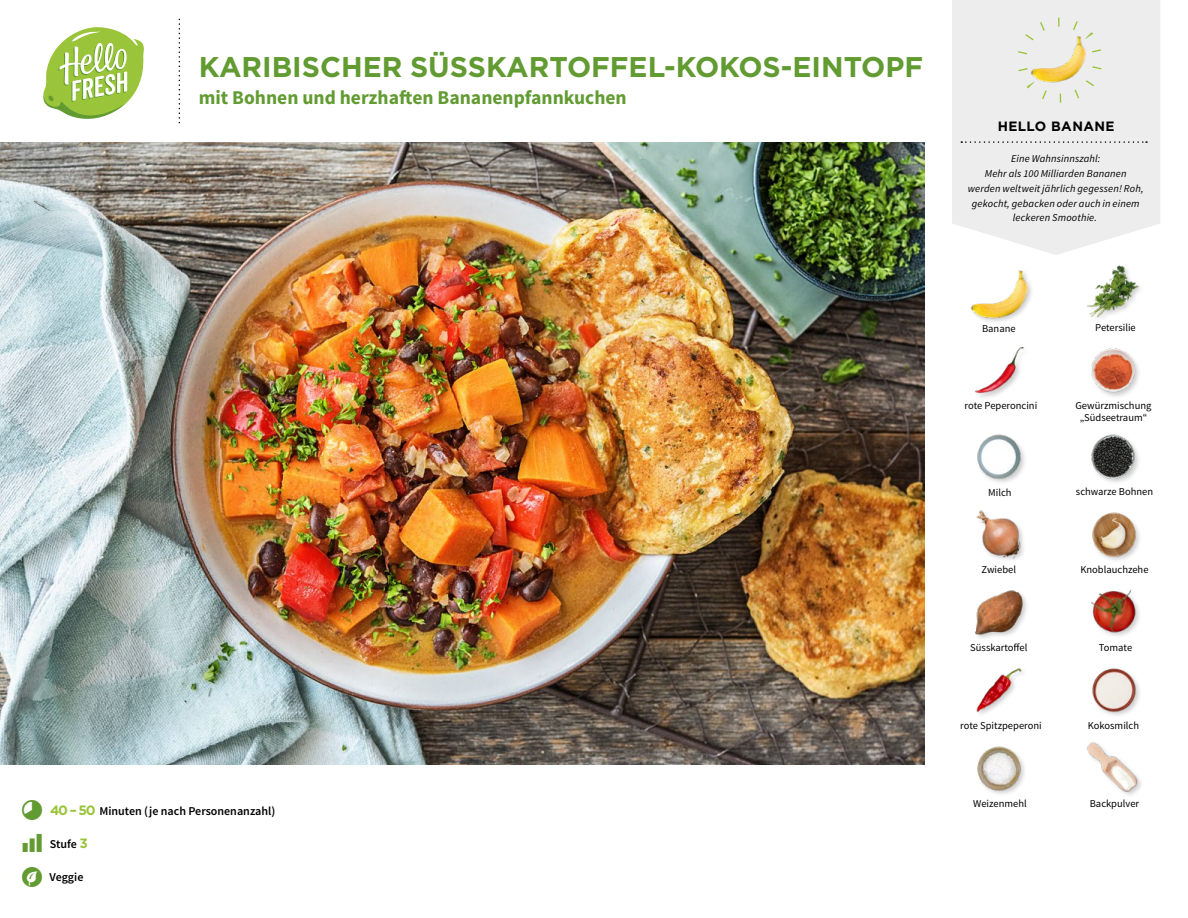
<style>
.page{position:relative;width:1188px;height:918px;background:#fff}
.page>*{position:absolute;margin:0;border:0;box-sizing:border-box;transform-origin:0 0}
.t1{font:700 28.5px "Gotham";color:#619b31}
.t2{font:700 19.5px "Source Sans Pro";color:#619b31}
.t3{font:700 13.5px "Gotham";letter-spacing:.03em;color:#000}
.t4{font:600 12px "Source Sans Pro";color:#000}
.t5{font:10.5px/12px "Source Sans Pro";color:#000;text-align:center}
.t6{font:italic 10.5px/14.7px "Source Sans Pro";letter-spacing:.015em;color:#000;text-align:center}
.s1{font-family:"Gotham";font-weight:700;font-size:13.5px;color:#9ac43a}
</style>
<div class="page">
<img style="left:976px;top:510px;width:48px;height:50px">
<img style="left:1092px;top:512px;width:48px;height:49px">
<img style="left:1091px;top:434px;width:48px;height:49px">
<img style="left:1087px;top:742px;width:54px;height:53px">
<img style="left:976px;top:668px;width:47px;height:46px">
<img style="left:1091px;top:589px;width:48px;height:47px">
<img style="left:974px;top:590px;width:53px;height:48px">
<img style="left:1092px;top:668px;width:48px;height:48px">
<svg style="left:43px;top:27px;width:101px;height:92px"></svg>
<div style="left:952px;top:0;width:208px;height:255px;background:#ededed"></div>
<svg style="left:961px;top:141px;width:186px;height:2px"></svg>
<img style="left:1030px;top:31px;width:55px;height:56px">
<div style="left:1017px;top:18px;width:85px;height:85px;border:9px dashed #9ac43a;border-radius:50%"></div>
<img style="left:977px;top:434px;width:48px;height:49px">
<img style="left:977px;top:746px;width:48px;height:48px">
<img style="left:1091px;top:348px;width:48px;height:49px">
<img style="left:974px;top:346px;width:50px;height:52px">
<img style="left:1087px;top:265px;width:53px;height:53px">
<div style="left:970px;top:269px;width:65px;height:56px;background:#000;opacity:.2"></div>
<img style="left:971px;top:269px;width:57px;height:53px">
<img style="left:0;top:142px;width:925px;height:623px">
<h1 class="t1" style="left:199px;top:48px;width:726px">KARIBISCHER SÜSSKARTOFFEL-KOKOS-EINTOPF</h1>
<h2 class="t2" style="left:199px;top:85px;width:429px">mit Bohnen und herzhaften Bananenpfannkuchen</h2>
<p class="t3" style="left:998px;top:117px;width:118px">HELLO BANANE</p>
<p class="t6" style="left:968px;top:152px;width:177px">Eine Wahnsinnszahl:<br>Mehr als 100 Milliarden Bananen werden weltweit jährlich gegessen! Roh, gekocht, gebacken oder auch in einem leckeren Smoothie.</p>
<p class="t4" style="left:50px;top:804px;width:227px"><span class="s1">40 –50</span> Minuten (je nach Personenanzahl)</p>
<p class="t4" style="left:50px;top:836px;width:40px">Stufe <span class="s1">3</span></p>
<p class="t4" style="left:50px;top:870px;width:35px">Veggie</p>
<p class="t5" style="left:982px;top:322px;width:35px">Banane</p>
<p class="t5" style="left:965px;top:400px;width:74px">rote Peperoncini</p>
<p class="t5" style="left:1095px;top:322px;width:42px">Petersilie</p>
<p class="t5" style="left:1076px;top:400px;width:77px">Gewürzmischung „Südseetraum“</p>
<p class="t5" style="left:988px;top:486px;width:25px">Milch</p>
<p class="t5" style="left:1076px;top:486px;width:79px">schwarze Bohnen</p>
<p class="t5" style="left:982px;top:564px;width:36px">Zwiebel</p>
<p class="t5" style="left:1080px;top:564px;width:70px">Knoblauchzehe</p>
<p class="t5" style="left:970px;top:642px;width:59px">Süsskartoffel</p>
<p class="t5" style="left:1099px;top:642px;width:35px">Tomate</p>
<p class="t5" style="left:960px;top:720px;width:83px">rote Spitzpeperoni</p>
<p class="t5" style="left:1088px;top:719px;width:53px">Kokosmilch</p>
<p class="t5" style="left:973px;top:798px;width:55px">Weizenmehl</p>
<p class="t5" style="left:1090px;top:798px;width:51px">Backpulver</p>
</div>
